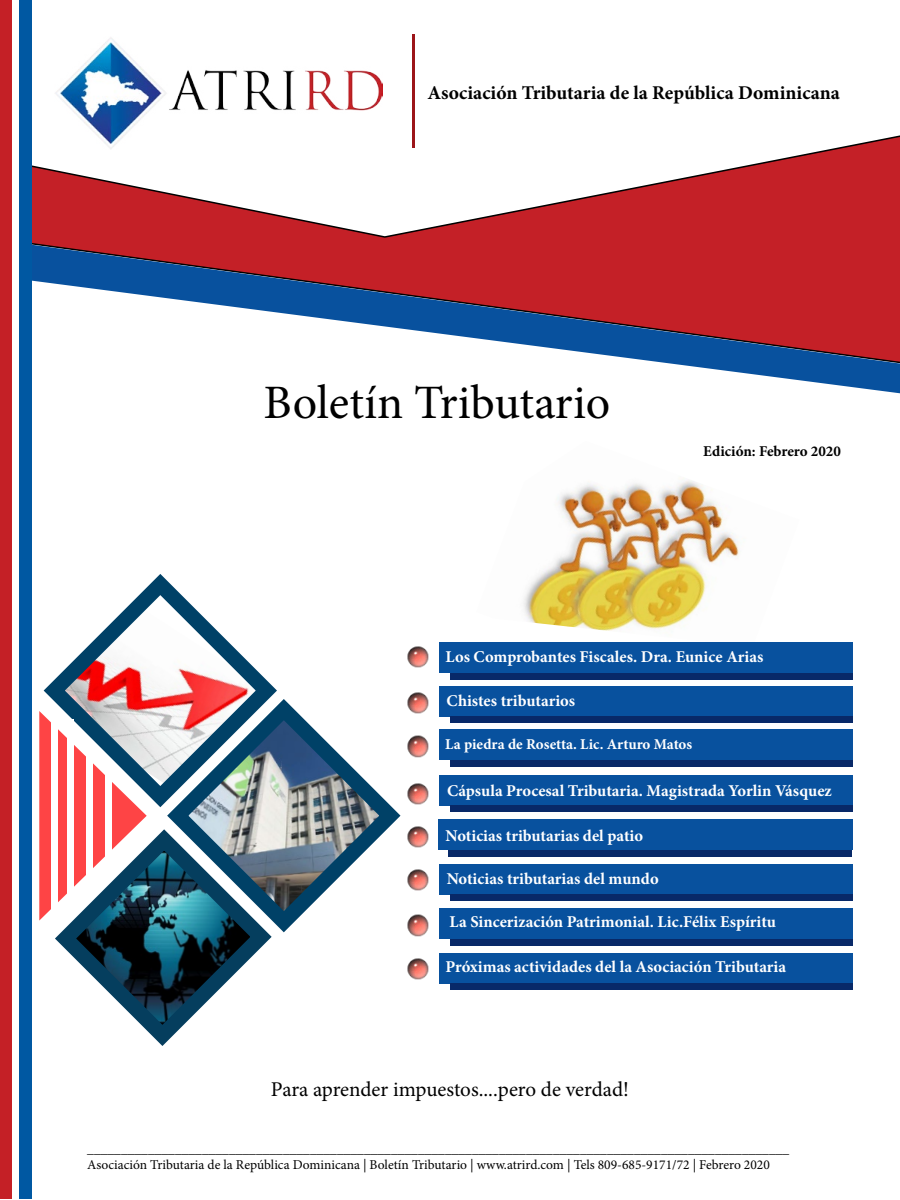
<style>
.page{position:relative;width:900px;height:1200px;background:#fff}
.page>*{position:absolute;margin:0;border:0;box-sizing:border-box;transform-origin:0 0}
.t1{font:48px "Minion Pro";color:#000}
.t2{font:21px "Minion Pro";color:#000}
.t3{font:700 19.5px "Minion Pro";color:#000}
.t4{font:700 16.5px "Minion Pro";color:#fff}
.t5{font:700 15px "Minion Pro";color:#fff}
.t6{font:700 15px "Minion Pro";color:#000}
.t7{font:13.5px/16.2px "Minion Pro";color:#000}
</style>
<div class="page">
<svg style="left:31px;top:134px;width:869px;height:109px"></svg>
<svg style="left:31px;top:243px;width:869px;height:150px"></svg>
<img style="left:523px;top:480px;width:217px;height:151px">
<svg style="left:43px;top:574px;width:232px;height:230px"></svg>
<svg style="left:157px;top:688px;width:244px;height:245px"></svg>
<svg style="left:55px;top:819px;width:227px;height:227px"></svg>
<div style="left:0;top:0;width:12px;height:1199px;background:#c42026"></div>
<img style="left:54px;top:37px;width:328px;height:112px">
<svg style="left:39px;top:711px;width:108px;height:210px"></svg>
<div style="left:68px;top:719px;width:6px;height:194px;background:#fff"></div>
<div style="left:52px;top:719px;width:6px;height:194px;background:#fff"></div>
<div style="left:87px;top:750px;width:6px;height:126px;background:#fff"></div>
<div style="left:106px;top:770px;width:6px;height:95px;background:#fff"></div>
<img style="left:407px;top:646px;width:22px;height:22px">
<img style="left:407px;top:692px;width:22px;height:22px">
<img style="left:407px;top:735px;width:22px;height:23px">
<img style="left:407px;top:783px;width:22px;height:22px">
<img style="left:407px;top:826px;width:22px;height:22px">
<img style="left:407px;top:869px;width:22px;height:22px">
<img style="left:407px;top:914px;width:22px;height:23px">
<img style="left:407px;top:958px;width:22px;height:22px">
<div style="left:439px;top:642px;width:413px;height:31px;background:#08519e"></div>
<div style="left:450px;top:673px;width:402px;height:7px;background:#082968"></div>
<div style="left:439px;top:686px;width:413px;height:31px;background:#08519e"></div>
<div style="left:450px;top:717px;width:402px;height:6px;background:#082968"></div>
<div style="left:439px;top:729px;width:413px;height:31px;background:#08519e"></div>
<div style="left:450px;top:760px;width:402px;height:6px;background:#082968"></div>
<div style="left:439px;top:775px;width:413px;height:31px;background:#08519e"></div>
<div style="left:450px;top:806px;width:402px;height:6px;background:#082968"></div>
<div style="left:438px;top:819px;width:414px;height:31px;background:#08519e"></div>
<div style="left:449px;top:850px;width:403px;height:6px;background:#082968"></div>
<div style="left:439px;top:864px;width:413px;height:31px;background:#08519e"></div>
<div style="left:450px;top:895px;width:402px;height:6px;background:#082968"></div>
<div style="left:439px;top:908px;width:413px;height:31px;background:#08519e"></div>
<div style="left:450px;top:939px;width:402px;height:7px;background:#082968"></div>
<div style="left:439px;top:953px;width:413px;height:31px;background:#08519e"></div>
<div style="left:450px;top:984px;width:402px;height:6px;background:#082968"></div>
<hr style="left:412px;top:35px;width:3px;height:113px;background:#9c1519">
<div style="left:19px;top:0;width:12px;height:1198px;background:#0058a2"></div>
<p class="t3" style="left:428px;top:79px;width:414px">Asociación Tributaria de la República Dominicana</p>
<h1 class="t1" style="left:263px;top:371px;width:348px">Boletín Tributario</h1>
<p class="t6" style="left:703px;top:441px;width:139px">Edición: Febrero 2020</p>
<p class="t4" style="left:446px;top:645px;width:320px">Los Comprobantes Fiscales. Dra. Eunice Arias</p>
<p class="t4" style="left:447px;top:690px;width:130px">Chistes tributarios</p>
<p class="t5" style="left:445px;top:734px;width:249px">La piedra de Rosetta. Lic. Arturo Matos</p>
<p class="t4" style="left:447px;top:779px;width:387px">Cápsula Procesal Tributaria. Magistrada Yorlin Vásquez</p>
<p class="t4" style="left:445px;top:824px;width:199px">Noticias tributarias del patio</p>
<p class="t4" style="left:447px;top:867px;width:213px">Noticias tributarias del mundo</p>
<p class="t4" style="left:450px;top:910px;width:328px">La Sincerización Patrimonial. Lic.Félix Espíritu</p>
<p class="t4" style="left:445px;top:955px;width:342px">Próximas actividades del la Asociación Tributaria</p>
<p class="t2" style="left:271px;top:1076px;width:360px">Para aprender impuestos....pero de verdad!</p>
<p class="t7" style="left:87px;top:1140px;width:704px">________________________________________________________________________________________________________<br>Asociación Tributaria de la República Dominicana | Boletín Tributario | www.atrird.com | Tels 809-685-9171/72 | Febrero 2020</p>
</div>
